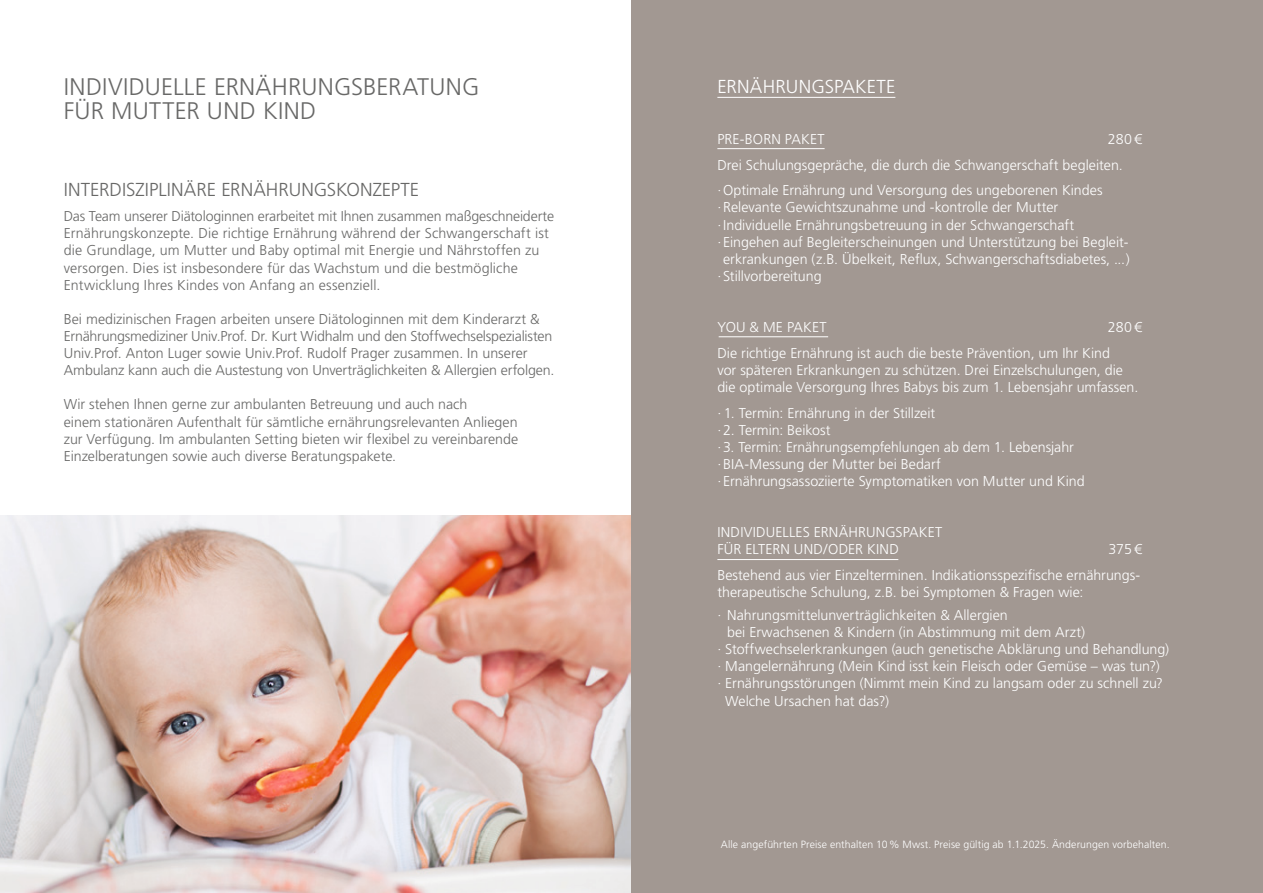
<style>
.page{position:relative;width:1263px;height:893px;background:#fff}
.page>*{position:absolute;margin:0;border:0;box-sizing:border-box;transform-origin:0 0}
.t1{font:300 24px/24px "Frutiger LT Std";letter-spacing:.015em;color:#686867}
.t2{font:300 18.75px "Frutiger LT Std";color:#686867}
.t3{font:300 18.75px "Frutiger LT Std";letter-spacing:.01em;color:#fff}
.t4{font:300 14.25px/17.1px "Frutiger LT Std";color:#fff}
.t5{font:300 14.25px/17.1px "Frutiger LT Std";color:#686867}
.t6{font:300 10.5px "Frutiger LT Std";letter-spacing:.01em;color:#fff}
</style>
<div class="page">
<img style="left:0;top:516px;width:631px;height:377px">
<div style="left:631px;top:0;width:632px;height:893px;background:#a29892"></div>
<hr style="left:717px;top:97px;width:178px;height:1px;background:#fff">
<hr style="left:717px;top:148px;width:107px;height:1px;background:#fff">
<hr style="left:719px;top:336px;width:109px;height:1px;background:#fff">
<hr style="left:717px;top:559px;width:181px;height:1px;background:#fff">
<h1 class="t1" style="left:64px;top:75px;width:417px">INDIVIDUELLE ERNÄHRUNGSBERATUNG<br>FÜR MUTTER UND KIND</h1>
<h2 class="t3" style="left:717px;top:76px;width:180px">ERNÄHRUNGSPAKETE</h2>
<p class="t4" style="left:717px;top:131px;width:109px">PRE-BORN PAKET</p>
<p class="t4" style="left:717px;top:126px;width:426px;line-height:25.7px;text-indent:390px">280 €<br>Drei Schulungsgepräche, die durch die Schwangerschaft begleiten.<br>· Optimale Ernährung und Versorgung des ungeborenen Kindes</p>
<p class="t4" style="left:717px;top:199px;width:342px">·Relevante Gewichtszunahme und -kontrolle der Mutter</p>
<p class="t4" style="left:717px;top:216px;width:358px">· Individuelle Ernährungsbetreuung in der Schwangerschaft</p>
<p class="t4" style="left:717px;top:233px;width:411px">· Eingehen auf Begleiterscheinungen und Unterstützung bei Begleit-</p>
<p class="t4" style="left:723px;top:250px;width:408px">erkrankungen (z.B. Übelkeit, Reflux, Schwangerschaftsdiabetes, ...)</p>
<p class="t4" style="left:717px;top:268px;width:106px">·Stillvorbereitung</p>
<p class="t4" style="left:717px;top:319px;width:111px">YOU &amp; ME PAKET</p>
<h2 class="t2" style="left:64px;top:179px;width:357px">INTERDISZIPLINÄRE ERNÄHRUNGSKONZEPTE</h2>
<p class="t5" style="left:64px;top:208px;width:492px">Das Team unserer Diätologinnen erarbeitet mit Ihnen zusammen maßgeschneiderte Ernährungskonzepte. Die richtige Ernährung während der Schwangerschaft ist die Grundlage, um Mutter und Baby optimal mit Energie und Nährstoffen zu versorgen. Dies ist insbesondere für das Wachstum und die bestmögliche Entwicklung Ihres Kindes von Anfang an essenziell.</p>
<p class="t5" style="left:64px;top:311px;width:492px">Bei medizinischen Fragen arbeiten unsere Diätologinnen mit dem Kinderarzt &amp; Ernährungsmediziner Univ.Prof. Dr. Kurt Widhalm und den Stoffwechselspezialisten Univ.Prof. Anton Luger sowie Univ.Prof. Rudolf Prager zusammen. In unserer Ambulanz kann auch die Austestung von Unverträglichkeiten &amp; Allergien erfolgen.</p>
<p class="t5" style="left:64px;top:396px;width:456px">Wir stehen Ihnen gerne zur ambulanten Betreuung und auch nach<br>einem stationären Aufenthalt für sämtliche ernährungsrelevanten Anliegen zur Verfügung. Im ambulanten Setting bieten wir flexibel zu vereinbarende Einzelberatungen sowie auch diverse Beratungspakete.</p>
<p class="t4" style="left:717px;top:315px;width:426px;line-height:25.7px;text-indent:390px">280 €<br>Die richtige Ernährung ist auch die beste Prävention, um Ihr Kind</p>
<p class="t4" style="left:717px;top:362px;width:422px">vor späteren Erkrankungen zu schützen. Drei Einzelschulungen, die die optimale Versorgung Ihres Babys bis zum 1. Lebensjahr umfassen.</p>
<p class="t4" style="left:717px;top:404px;width:369px">· 1. Termin: Ernährung in der Stillzeit<br>·2. Termin: Beikost<br>· 3. Termin: Ernährungsempfehlungen ab dem 1. Lebensjahr<br>· BIA-Messung der Mutter bei Bedarf<br>· Ernährungsassoziierte Symptomatiken von Mutter und Kind</p>
<p class="t4" style="left:717px;top:524px;width:226px">INDIVIDUELLES ERNÄHRUNGSPAKET<br>FÜR ELTERN UND/ODER KIND</p>
<p class="t4" style="left:717px;top:537px;width:426px;line-height:25.7px;text-align:right">375 €<br>Bestehend aus vier Einzelterminen. Indikationsspezifische ernährungs-</p>
<p class="t4" style="left:717px;top:581px;width:368px;line-height:22.8px">therapeutische Schulung, z.B. bei Symptomen &amp; Fragen wie: · Nahrungsmittelunverträglichkeiten &amp; Allergien</p>
<p class="t4" style="left:727px;top:624px;width:360px">bei Erwachsenen &amp; Kindern (in Abstimmung mit dem Arzt)</p>
<p class="t4" style="left:717px;top:641px;width:453px">· Stoffwechselerkrankungen (auch genetische Abklärung und Behandlung)</p>
<p class="t4" style="left:717px;top:658px;width:444px">· Mangelernährung (Mein Kind isst kein Fleisch oder Gemüse – was tun?)</p>
<p class="t4" style="left:717px;top:675px;width:447px">· Ernährungsstörungen (Nimmt mein Kind zu langsam oder zu schnell zu?</p>
<p class="t4" style="left:725px;top:692px;width:165px">Welche Ursachen hat das?)</p>
<p class="t6" style="left:721px;top:838px;width:450px">Alle angeführten Preise enthalten 10% Mwst. Preise gültig ab 1.1.2025. Änderungen vorbehalten.</p>
</div>
